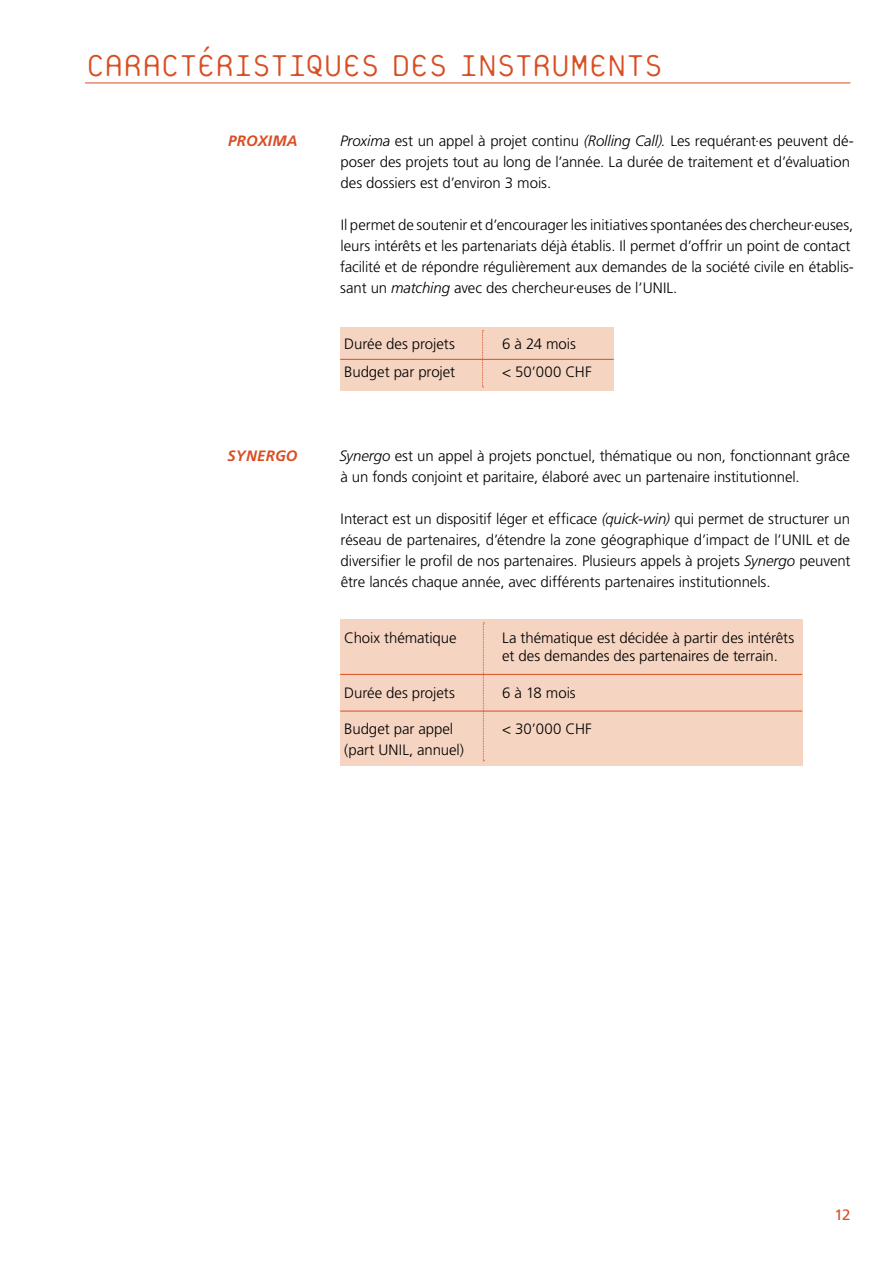
<style>
.page{position:relative;width:893px;height:1263px;background:#fff}
.page>*{position:absolute;margin:0;border:0;box-sizing:border-box;transform-origin:0 0}
.t1{font:100 45px "Platelet OT";letter-spacing:-.05em;color:#d94e23}
.t2{font:300 15px/21px "Frutiger LT Std";letter-spacing:-.005em;color:#000}
.t3{font:italic 700 15px "Frutiger LT Std";letter-spacing:.01em;color:#d94e23}
.t4{font:15px "Frutiger LT Std";color:#d94e23}
.s1{font-style:italic}
</style>
<div class="page">
<div style="left:340px;top:619px;width:462px;height:146px;background:#f5d4c1"></div>
<div style="left:340px;top:327px;width:274px;height:64px;background:#f5d4c1"></div>
<hr style="left:85px;top:83px;width:765px;height:1px;background:#d94e23">
<hr style="left:340px;top:359px;width:274px;height:1px;background:#d94e23">
<hr style="left:340px;top:674px;width:462px;height:1px;background:#d94e23">
<hr style="left:340px;top:711px;width:462px;height:1px;background:#d94e23">
<svg style="left:483px;top:622px;width:1px;height:139px"></svg>
<svg style="left:482px;top:330px;width:2px;height:57px"></svg>
<h1 class="t1" style="left:85px;top:44px;width:580px">CARACTÉRISTIQUES DES INSTRUMENTS</h1>
<p class="t3" style="left:228px;top:132px;width:71px">PROXIMA</p>
<p class="t3" style="left:228px;top:447px;width:72px">SYNERGO</p>
<p class="t2" style="left:340px;top:131px;width:515px"><span class="s1">Proxima</span> est un appel à projet continu <span class="s1">(Rolling Call).</span> Les requérant·es peuvent dé&shy;poser des projets tout au long de l’année. La durée de traitement et d’évaluation des dossiers est d’environ 3 mois.</p>
<p class="t2" style="left:340px;top:215px;width:515px">Il permet de soutenir et d’encourager les initiatives spontanées des chercheur·euses, leurs intérêts et les partenariats déjà établis. Il permet d’offrir un point de contact facilité et de répondre régulièrement aux demandes de la société civile en établis&shy;sant un <span class="s1">matching</span> avec des chercheur·euses de l’UNIL.</p>
<p class="t2" style="left:344px;top:333px;width:112px">Durée des projets</p>
<p class="t2" style="left:502px;top:333px;width:75px">6 à 24 mois</p>
<p class="t2" style="left:344px;top:362px;width:113px">Budget par projet</p>
<p class="t2" style="left:502px;top:362px;width:91px">&lt; 50’000 CHF</p>
<p class="t2" style="left:339px;top:446px;width:512px"><span class="s1">Synergo</span> est un appel à projets ponctuel, thématique ou non, fonctionnant grâce à un fonds conjoint et paritaire, élaboré avec un partenaire institutionnel.</p>
<p class="t2" style="left:340px;top:509px;width:512px;text-align:justify">Interact est un dispositif léger et efficace <span class="s1">(quick-win)</span> qui permet de structurer un réseau de partenaires, d’étendre la zone géographique d’impact de l’UNIL et de diversifier le profil de nos partenaires. Plusieurs appels à projets <span class="s1">Synergo</span> peuvent être lancés chaque année, avec différents partenaires institutionnels.</p>
<p class="t2" style="left:344px;top:627px;width:114px">Choix thématique</p>
<p class="t2" style="left:502px;top:629px;width:294px;line-height:18px">La thématique est décidée à partir des intérêts et des demandes des partenaires de terrain.</p>
<p class="t2" style="left:344px;top:683px;width:112px">Durée des projets</p>
<p class="t2" style="left:502px;top:683px;width:75px">6 à 18 mois</p>
<p class="t2" style="left:344px;top:719px;width:110px">Budget par appel</p>
<p class="t2" style="left:502px;top:719px;width:91px">&lt; 30’000 CHF</p>
<p class="t2" style="left:344px;top:740px;width:121px">(part UNIL, annuel)</p>
<p class="t4" style="left:835px;top:1205px;width:17px">12</p>
</div>
